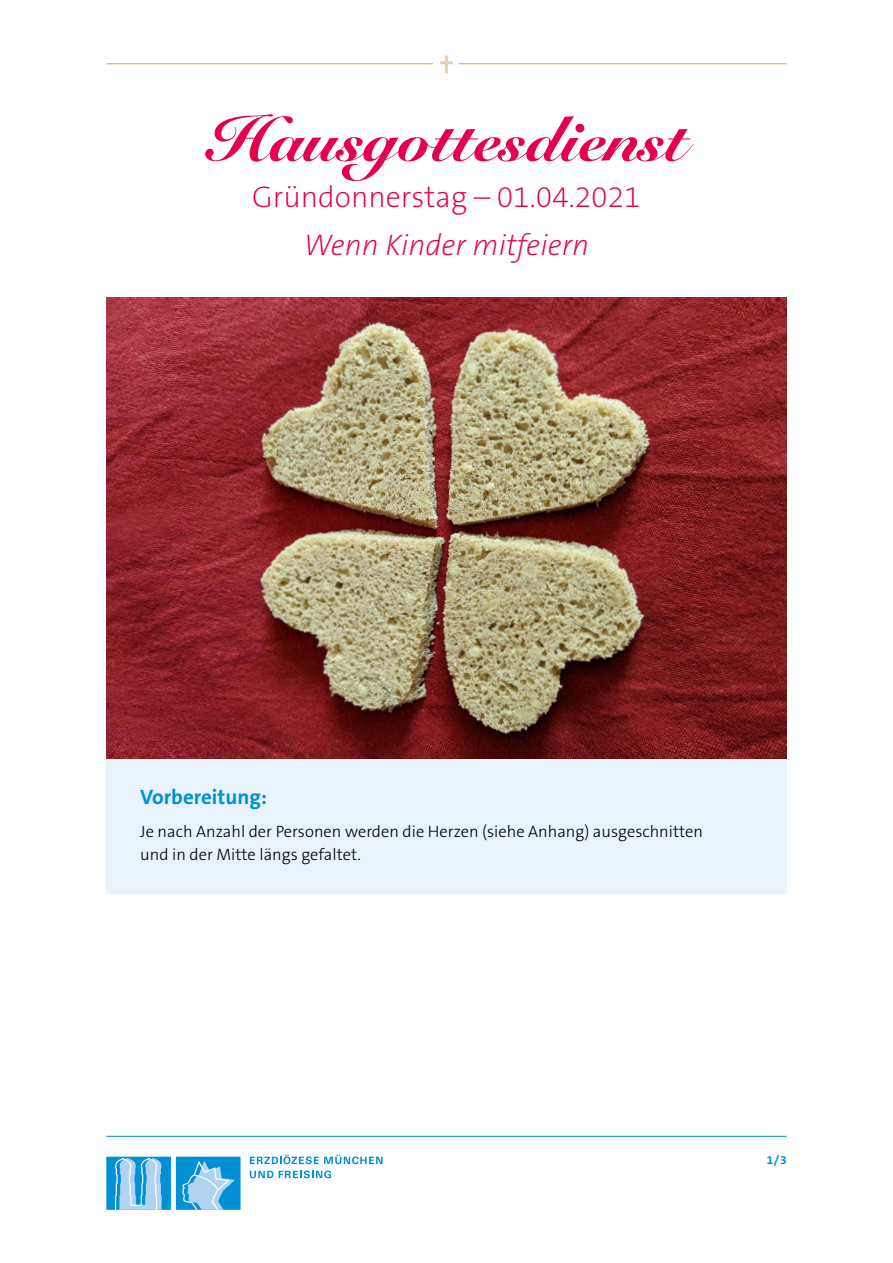
<style>
.page{position:relative;width:893px;height:1263px;background:#fff}
.page>*{position:absolute;margin:0;border:0;box-sizing:border-box;transform-origin:0 0}
.t1{font:900 63px "Snell Roundhand";color:#e5004a}
.t2{font:200 30px "The Sans B W2";color:#e5004a}
.t3{font:italic 200 30px "The Sans B W2";color:#e5004a}
.t4{font:700 21px "The Sans B W7";color:#0091d4}
.t5{font:300 16.5px/22.5px "The Sans B W3";color:#000}
.t6{font:700 12px "The Sans B W7";color:#0091d4}
</style>
<div class="page">
<hr style="left:106px;top:63px;width:681px;height:1px;background:#caa55e">
<hr style="left:106px;top:1136px;width:681px;height:1px;background:#0091d4">
<svg style="left:250px;top:1155px;width:132px;height:9px"></svg>
<svg style="left:250px;top:1171px;width:23px;height:7px"></svg>
<svg style="left:279px;top:1170px;width:52px;height:8px"></svg>
<div style="left:106px;top:1157px;width:65px;height:53px;background:#0091d4"></div>
<svg style="left:115px;top:1158px;width:47px;height:52px"></svg>
<div style="left:176px;top:1157px;width:65px;height:53px;background:#0091d4"></div>
<svg style="left:182px;top:1160px;width:53px;height:50px"></svg>
<div style="left:433px;top:47px;width:26px;height:40px;background:#fff"></div>
<svg style="left:440px;top:61px;width:13px;height:3px"></svg>
<hr style="left:445px;top:55px;width:3px;height:18px;background:#e6d2b1">
<div style="left:106px;top:759px;width:681px;height:135px;background:#e9f3fc"></div>
<img style="left:106px;top:297px;width:681px;height:462px">
<h1 class="t1" style="left:207px;top:102px;width:481px">Hausgottesdienst</h1>
<h2 class="t2" style="left:252px;top:178px;width:390px">Gründonnerstag – 01.04.2021</h2>
<h2 class="t3" style="left:304px;top:228px;width:287px">Wenn Kinder mitfeiern</h2>
<p class="t4" style="left:140px;top:783px;width:128px">Vorbereitung:</p>
<p class="t5" style="left:140px;top:821px;width:564px">Je nach Anzahl der Personen werden die Herzen (siehe Anhang) ausgeschnitten und in der Mitte längs gefaltet.</p>
<p class="t6" style="left:767px;top:1152px;width:21px">1/3</p>
</div>
